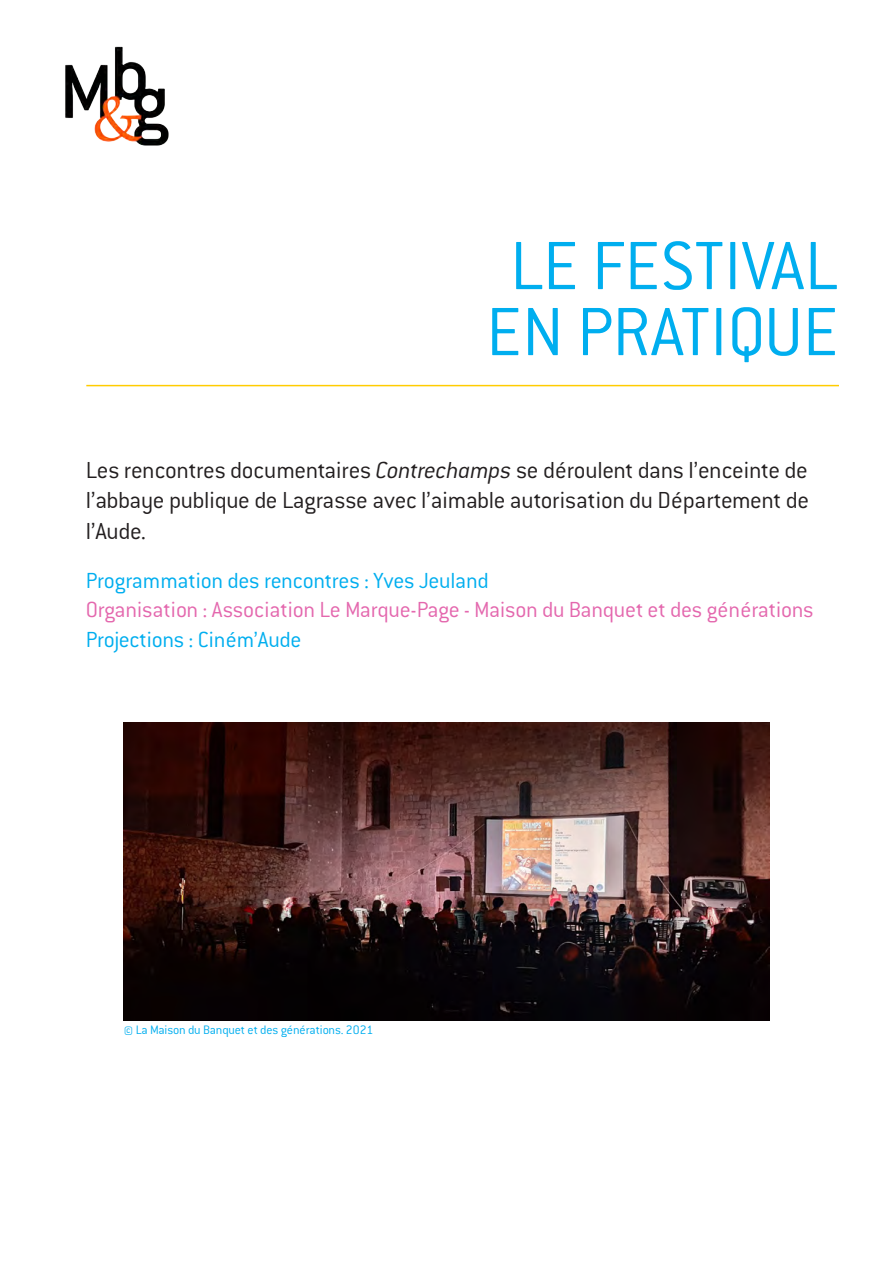
<style>
.page{position:relative;width:893px;height:1263px;background:#fff}
.page>*{position:absolute;margin:0;border:0;box-sizing:border-box;transform-origin:0 0}
.t1{font:300 75px "Conduit ITC";color:#00aeef}
.t2{font:300 25.5px/30.6px "Conduit ITC";letter-spacing:-.01em;color:#231f20;text-align:justify}
.t3{font:300 24px/30.6px "Conduit ITC";letter-spacing:-.01em;color:#e468ae}
.t4{font:300 24px "Conduit ITC";letter-spacing:-.015em;color:#00aeef}
.t5{font:300 13.5px "Conduit ITC";color:#00aeef}
.s1{font-style:italic}
.s2{color:#00aeef}
</style>
<div class="page">
<img style="left:65px;top:46px;width:104px;height:100px">
<hr style="left:86px;top:385px;width:753px;height:1px;background:#fc0">
<img style="left:124px;top:723px;width:645px;height:297px">
<p class="t1" style="left:510px;top:220px;width:330px">LE FESTIVAL</p>
<p class="t1" style="left:486px;top:286px;width:354px">EN PRATIQUE</p>
<p class="t2" style="left:86px;top:454px;width:725px">Les rencontres documentaires <span class="s1">Contrechamps</span> se déroulent dans l’enceinte de l’abbaye publique de Lagrasse avec l’aimable autorisation du Département de l’Aude.</p>
<p class="t4" style="left:86px;top:566px;width:404px">Programmation des rencontres : Yves Jeuland</p>
<p class="t3" style="left:86px;top:593px;width:729px">Organisation : Association Le Marque-Page - Maison du Banquet et des générations<br><span class="s2">Projections : Ciném’Aude</span></p>
<p class="t5" style="left:124px;top:1022px;width:251px">© La Maison du Banquet et des générations. 2021</p>
</div>
